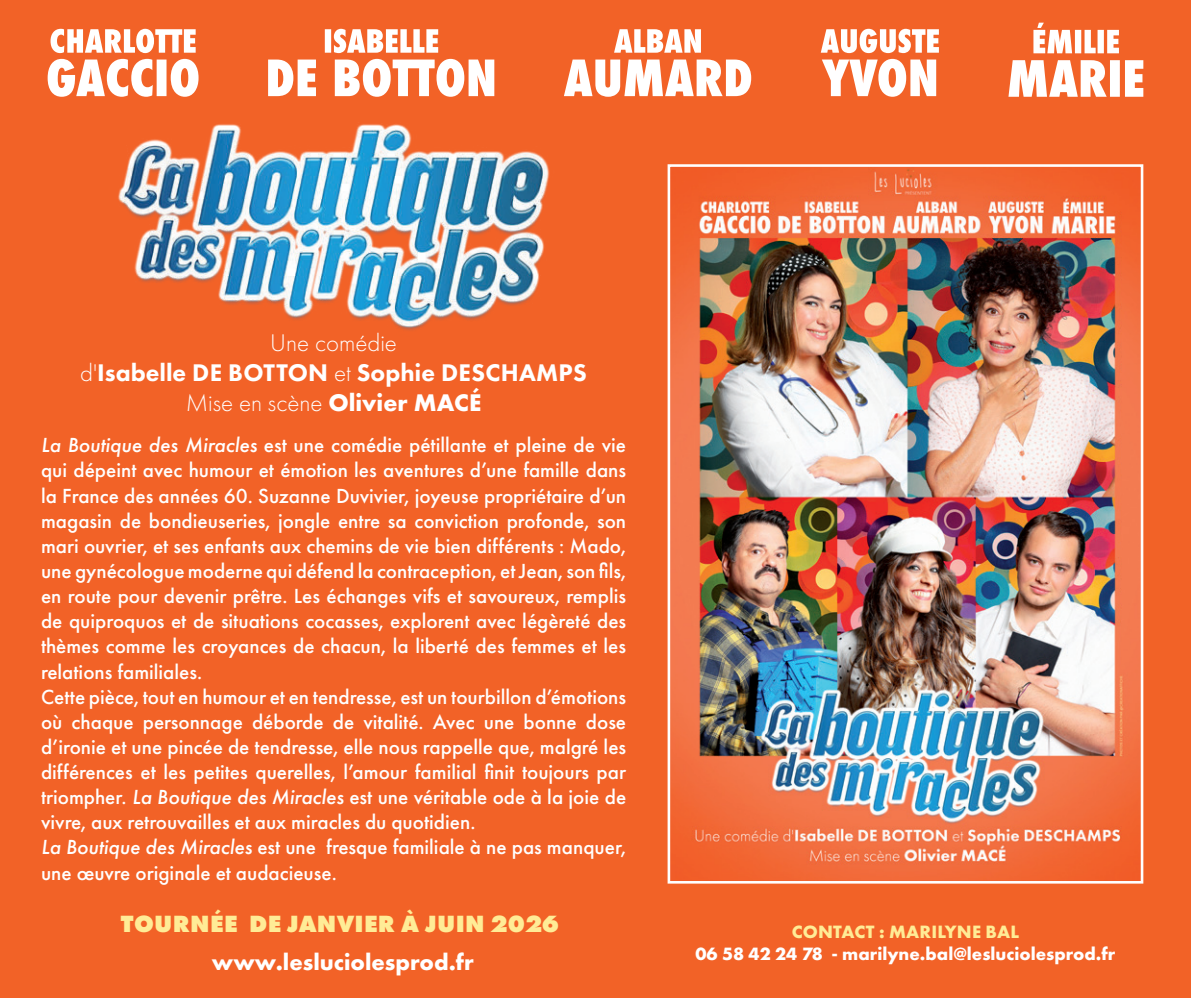
<style>
.page{position:relative;width:1191px;height:998px;background:#f26227}
.page>*{position:absolute;margin:0;border:0;box-sizing:border-box;transform-origin:0 0}
.t1{font:800 25px/30px "Futura PT";color:#fff;text-align:center}
.t2{font:800 24.4px "Futura PT";letter-spacing:.01em;color:#ffec96}
.t3{font:700 23.8px "Futura PT";color:#fff}
.t4{font:500 21.2px/25.2px "Futura PT";color:#fff}
.t5{font:700 18.6px "Futura PT";color:#fff}
.t6{font:700 18.6px "Futura PT";letter-spacing:.01em;color:#ffec96}
.s1{font-weight:300}
.s2{font-weight:700}
.s3{font-style:italic}
</style>
<div class="page">
<img style="left:671px;top:169px;width:468px;height:710px">
<div style="left:667px;top:164px;width:476px;height:719px;border:3px solid #fff"></div>
<svg style="left:48px;top:59px;width:150px;height:38px"></svg>
<svg style="left:51px;top:29px;width:145px;height:24px"></svg>
<svg style="left:1008px;top:60px;width:135px;height:37px"></svg>
<svg style="left:1033px;top:23px;width:86px;height:30px"></svg>
<svg style="left:822px;top:59px;width:114px;height:38px"></svg>
<svg style="left:820px;top:29px;width:119px;height:24px"></svg>
<svg style="left:564px;top:60px;width:187px;height:37px"></svg>
<svg style="left:614px;top:29px;width:87px;height:24px"></svg>
<svg style="left:268px;top:59px;width:226px;height:38px"></svg>
<svg style="left:325px;top:29px;width:113px;height:24px"></svg>
<img style="left:118px;top:124px;width:432px;height:206px">
<p class="t1" style="left:80px;top:330px;width:508px"><span class="s1">Une comédie<br>d'</span>Isabelle DE BOTTON <span class="s1">et</span> Sophie DESCHAMPS<br><span class="s1">Mise en scène</span> <span class="s2">Olivier MACÉ</span></p>
<p class="t4" style="left:41px;top:432px;width:586px"><span class="s3">La Boutique des Miracles</span> est une comédie pétillante et pleine de vie qui dépeint avec humour et émotion les aventures d’une famille dans la France des années 60. Suzanne Duvivier, joyeuse propriétaire d’un magasin de bondieuseries, jongle entre sa conviction profonde, son mari ouvrier, et ses enfants aux chemins de vie bien différents : Mado, une gynécologue moderne qui défend la contraception, et Jean, son fils, en route pour devenir prêtre. Les échanges vifs et savoureux, remplis de quiproquos et de situations cocasses, explorent avec légèreté des thèmes comme les croyances de chacun, la liberté des femmes et les relations familiales.<br>Cette pièce, tout en humour et en tendresse, est un tourbillon d’émotions où chaque personnage déborde de vitalité. Avec une bonne dose d’ironie et une pincée de tendresse, elle nous rappelle que, malgré les différences et les petites querelles, l’amour familial finit toujours par triompher. <span class="s3">La Boutique des Miracles</span> est une véritable ode à la joie de vivre, aux retrouvailles et aux miracles du quotidien.<br><span class="s3">La Boutique des Miracles</span> est une fresque familiale à ne pas manquer, une œuvre originale et audacieuse.</p>
<p class="t2" style="left:121px;top:909px;width:440px">TOURNÉE DE JANVIER À JUIN 2026</p>
<p class="t3" style="left:212px;top:948px;width:263px">www.lesluciolesprod.fr</p>
<p class="t6" style="left:791px;top:920px;width:229px">CONTACT : MARILYNE BAL</p>
<p class="t5" style="left:695px;top:942px;width:421px">06 58 42 24 78 - marilyne.bal@lesluciolesprod.fr</p>
<p class="t6" style="left:791px;top:927px;width:229px">CONTACT : MARILYNE BAL</p>
<p class="t5" style="left:695px;top:949px;width:421px">06 58 42 24 78 - marilyne.bal@lesluciolesprod.fr</p>
</div>
